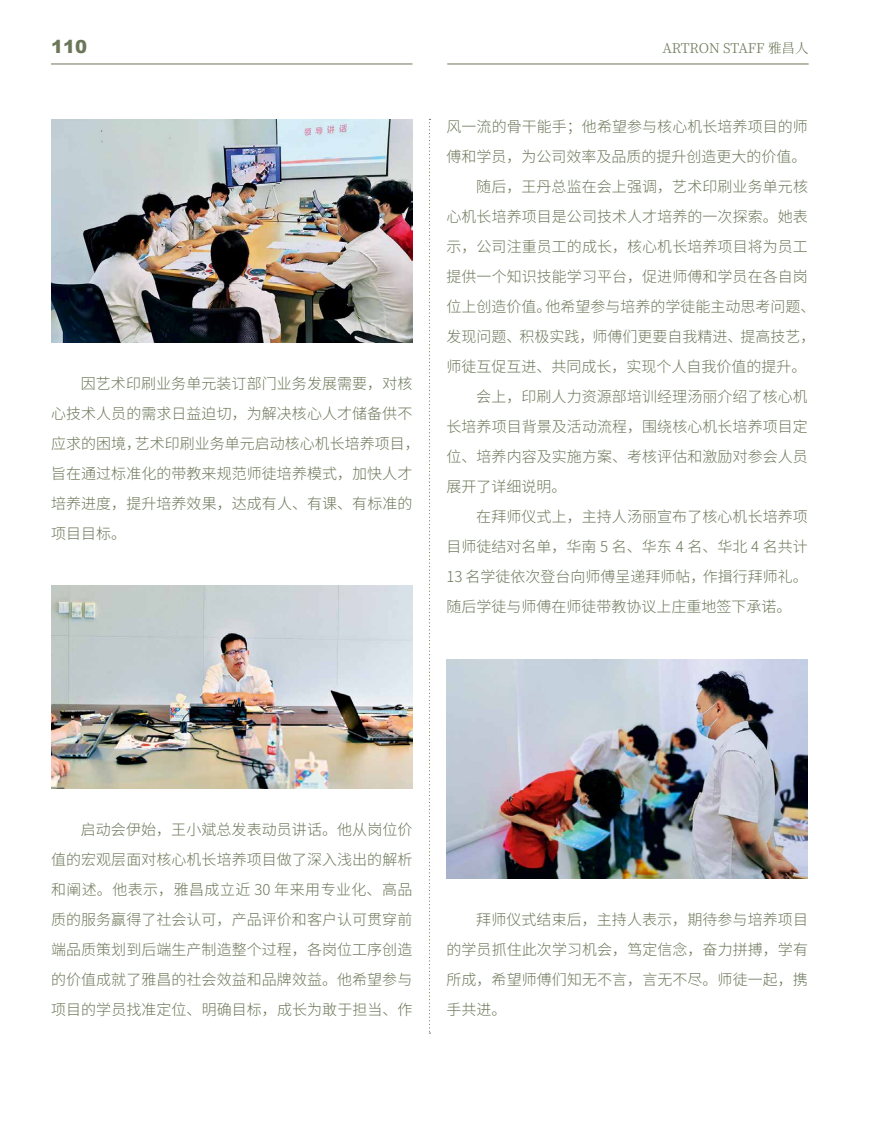
<style>
.page{position:relative;width:893px;height:1127px;background:#fff}
.page>*{position:absolute;margin:0;border:0;box-sizing:border-box;transform-origin:0 0}
.t1{font:900 18px "Arial";color:#6c7759}
.t2{font:300 15px/30px "Source Han Sans CN";letter-spacing:.005em;color:#6c7759;text-align:justify}
.t3{font:300 13.5px "Source Han Serif CN";letter-spacing:-.01em;color:#6c7759}
</style>
<div class="page">
<hr style="left:51px;top:64px;width:361px;height:1px;background:#6c7759">
<hr style="left:447px;top:64px;width:362px;height:1px;background:#6c7759">
<svg style="left:429px;top:119px;width:1px;height:914px"></svg>
<img style="left:51px;top:119px;width:361px;height:223px">
<img style="left:51px;top:585px;width:361px;height:203px">
<img style="left:446px;top:659px;width:362px;height:220px">
<p class="t1" style="left:51px;top:33px;width:38px">110</p>
<p class="t3" style="left:662px;top:40px;width:148px">ARTRON STAFF 雅昌人</p>
<p class="t2" style="left:51px;top:368px;width:370px;text-align:left;text-indent:30px">因艺术印刷业务单元装订部门业务发展需要，对核心技术人员的需求日益迫切，为解决核心人才储备供不应求的困境，艺术印刷业务单元启动核心机长培养项目，旨在通过标准化的带教来规范师徒培养模式，加快人才培养进度，提升培养效果，达成有人、有课、有标准的项目目标。</p>
<p class="t2" style="left:446px;top:112px;width:363px">风一流的骨干能手；他希望参与核心机长培养项目的师</p>
<p class="t2" style="left:446px;top:142px;width:361px">傅和学员，为公司效率及品质的提升创造更大的价值。</p>
<p class="t2" style="left:476px;top:172px;width:333px">随后，王丹总监在会上强调，艺术印刷业务单元核</p>
<p class="t2" style="left:446px;top:202px;width:363px">心机长培养项目是公司技术人才培养的一次探索。她表</p>
<p class="t2" style="left:446px;top:232px;width:363px">示，公司注重员工的成长，核心机长培养项目将为员工</p>
<p class="t2" style="left:446px;top:262px;width:363px">提供一个知识技能学习平台，促进师傅和学员在各自岗</p>
<p class="t2" style="left:446px;top:292px;width:370px">位上创造价值。他希望参与培养的学徒能主动思考问题、</p>
<p class="t2" style="left:446px;top:322px;width:370px">发现问题、积极实践，师傅们更要自我精进、提高技艺，</p>
<p class="t2" style="left:446px;top:352px;width:361px">师徒互促互进、共同成长，实现个人自我价值的提升。</p>
<p class="t2" style="left:476px;top:382px;width:333px">会上，印刷人力资源部培训经理汤丽介绍了核心机</p>
<p class="t2" style="left:446px;top:412px;width:363px">长培养项目背景及活动流程，围绕核心机长培养项目定</p>
<p class="t2" style="left:446px;top:442px;width:363px">位、培养内容及实施方案、考核评估和激励对参会人员</p>
<p class="t2" style="left:446px;top:472px;width:121px">展开了详细说明。</p>
<p class="t2" style="left:476px;top:502px;width:333px">在拜师仪式上，主持人汤丽宣布了核心机长培养项</p>
<p class="t2" style="left:446px;top:532px;width:363px">目师徒结对名单，华南 5 名、华东 4 名、华北 4 名共计</p>
<p class="t2" style="left:446px;top:562px;width:363px">13 名学徒依次登台向师傅呈递拜师帖，作揖行拜师礼。</p>
<p class="t2" style="left:446px;top:592px;width:346px">随后学徒与师傅在师徒带教协议上庄重地签下承诺。</p>
<p class="t2" style="left:51px;top:814px;width:363px;text-indent:30px">启动会伊始，王小斌总发表动员讲话。他从岗位价值的宏观层面对核心机长培养项目做了深入浅出的解析和阐述。他表示，雅昌成立近 30 年来用专业化、高品质的服务赢得了社会认可，产品评价和客户认可贯穿前端品质策划到后端生产制造整个过程，各岗位工序创造的价值成就了雅昌的社会效益和品牌效益。他希望参与项目的学员找准定位、明确目标，成长为敢于担当、作</p>
<p class="t2" style="left:446px;top:905px;width:363px;text-indent:30px">拜师仪式结束后，主持人表示，期待参与培养项目的学员抓住此次学习机会，笃定信念，奋力拼搏，学有所成，希望师傅们知无不言，言无不尽。师徒一起，携手共进。</p>
</div>
